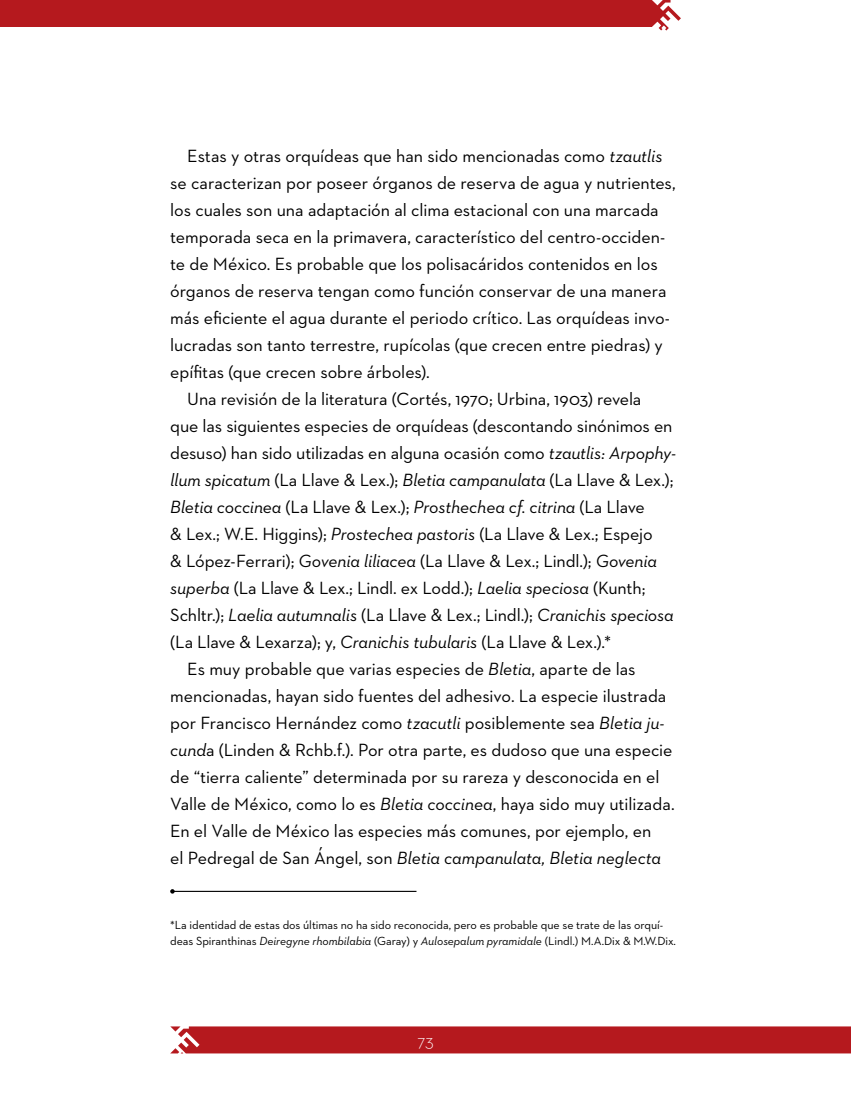
<style>
.page{position:relative;width:851px;height:1106px;background:#fff}
.page>*{position:absolute;margin:0;border:0;box-sizing:border-box;transform-origin:0 0}
.t1{font:18px "Neutraface 2 Text";letter-spacing:-.005em;color:#000}
.t2{font:italic 18px "Neutraface 2 Text";letter-spacing:-.005em;color:#000}
.t3{font:300 18px "Neutraface 2 Text";color:#fff}
.t4{font:12px/16.5px "Neutraface 2 Text";letter-spacing:-.005em;color:#000}
.s1{font-style:italic}
.s2{font-style:normal}
</style>
<div class="page">
<svg style="left:651px;top:0;width:29px;height:31px"></svg>
<div style="left:170px;top:1026px;width:680px;height:27px;background:#b5191e"></div>
<div style="left:0;top:0;width:651px;height:27px;background:#b5191e"></div>
<hr style="left:172px;top:890px;width:244px;height:2px;background:#000">
<svg style="left:170px;top:889px;width:5px;height:4px"></svg>
<p class="t1" style="left:187px;top:145px;width:477px">Estas y otras orquídeas que han sido mencionadas como <span class="s1">tzautlis</span></p>
<p class="t1" style="left:170px;top:172px;width:507px">se caracterizan por poseer órganos de reserva de agua y nutrientes,</p>
<p class="t1" style="left:170px;top:199px;width:490px">los cuales son una adaptación al clima estacional con una marcada</p>
<p class="t1" style="left:170px;top:226px;width:496px">temporada seca en la primavera, característico del centro-occiden-</p>
<p class="t1" style="left:170px;top:253px;width:489px">te de México. Es probable que los polisacáridos contenidos en los</p>
<p class="t1" style="left:170px;top:280px;width:497px">órganos de reserva tengan como función conservar de una manera</p>
<p class="t1" style="left:170px;top:307px;width:501px">más eficiente el agua durante el periodo crítico. Las orquídeas invo-</p>
<p class="t1" style="left:170px;top:334px;width:494px">lucradas son tanto terrestre, rupícolas (que crecen entre piedras) y</p>
<p class="t1" style="left:170px;top:361px;width:261px">epífitas (que crecen sobre árboles).</p>
<p class="t1" style="left:187px;top:388px;width:455px">Una revisión de la literatura (Cortés, 1970; Urbina, 1903) revela</p>
<p class="t1" style="left:170px;top:415px;width:504px">que las siguientes especies de orquídeas (descontando sinónimos en</p>
<p class="t1" style="left:170px;top:442px;width:507px">desuso) han sido utilizadas en alguna ocasión como <span class="s1">tzautlis: Arpophy-</span></p>
<p class="t1" style="left:170px;top:469px;width:505px"><span class="s1">llum spicatum</span> (La Llave &amp; Lex.); <span class="s1">Bletia campanulata</span> (La Llave &amp; Lex.);</p>
<p class="t2" style="left:170px;top:496px;width:476px">Bletia coccinea <span class="s2">(La Llave &amp; Lex.);</span> Prosthechea cf. citrina <span class="s2">(La Llave</span></p>
<p class="t1" style="left:170px;top:523px;width:484px">&amp; Lex.; W.E. Higgins); <span class="s1">Prostechea pastoris</span> (La Llave &amp; Lex.; Espejo</p>
<p class="t1" style="left:170px;top:550px;width:488px">&amp; López-Ferrari); <span class="s1">Govenia liliacea</span> (La Llave &amp; Lex.; Lindl.); <span class="s1">Govenia</span></p>
<p class="t1" style="left:170px;top:577px;width:477px"><span class="s1">superba</span> (La Llave &amp; Lex.; Lindl. ex Lodd.); <span class="s1">Laelia speciosa</span> (Kunth;</p>
<p class="t2" style="left:170px;top:604px;width:505px"><span class="s2">Schltr.);</span> Laelia autumnalis <span class="s2">(La Llave &amp; Lex.; Lindl.);</span> Cranichis speciosa</p>
<p class="t1" style="left:170px;top:631px;width:442px">(La Llave &amp; Lexarza); y, <span class="s1">Cranichis tubularis</span> (La Llave &amp; Lex.).*</p>
<p class="t1" style="left:187px;top:658px;width:450px">Es muy probable que varias especies de <span class="s1">Bletia</span>, aparte de las</p>
<p class="t1" style="left:170px;top:685px;width:497px">mencionadas, hayan sido fuentes del adhesivo. La especie ilustrada</p>
<p class="t1" style="left:170px;top:712px;width:496px">por Francisco Hernández como <span class="s1">tzacutli</span> posiblemente sea <span class="s1">Bletia ju-</span></p>
<p class="t1" style="left:170px;top:739px;width:503px"><span class="s1">cund</span>a (Linden &amp; Rchb.f.). Por otra parte, es dudoso que una especie</p>
<p class="t1" style="left:170px;top:766px;width:490px">de “tierra caliente” determinada por su rareza y desconocida en el</p>
<p class="t1" style="left:170px;top:793px;width:506px">Valle de México, como lo es <span class="s1">Bletia coccinea</span>, haya sido muy utilizada.</p>
<p class="t1" style="left:170px;top:820px;width:482px">En el Valle de México las especies más comunes, por ejemplo, en</p>
<p class="t2" style="left:170px;top:847px;width:492px"><span class="s2">el Pedregal de San Ángel, son</span> Bletia campanulata, Bletia neglecta</p>
<p class="t4" style="left:170px;top:916px;width:507px">*La identidad de estas dos últimas no ha sido reconocida, pero es probable que se trate de las orquí&shy;deas Spiranthinas <span class="s1">Deiregyne rhombilabia</span> (Garay) y <span class="s1">Aulosepalum pyramidale</span> (Lindl.) M.A.Dix &amp; M.W.Dix.</p>
<p class="t3" style="left:417px;top:1029px;width:18px">73</p>
</div>
